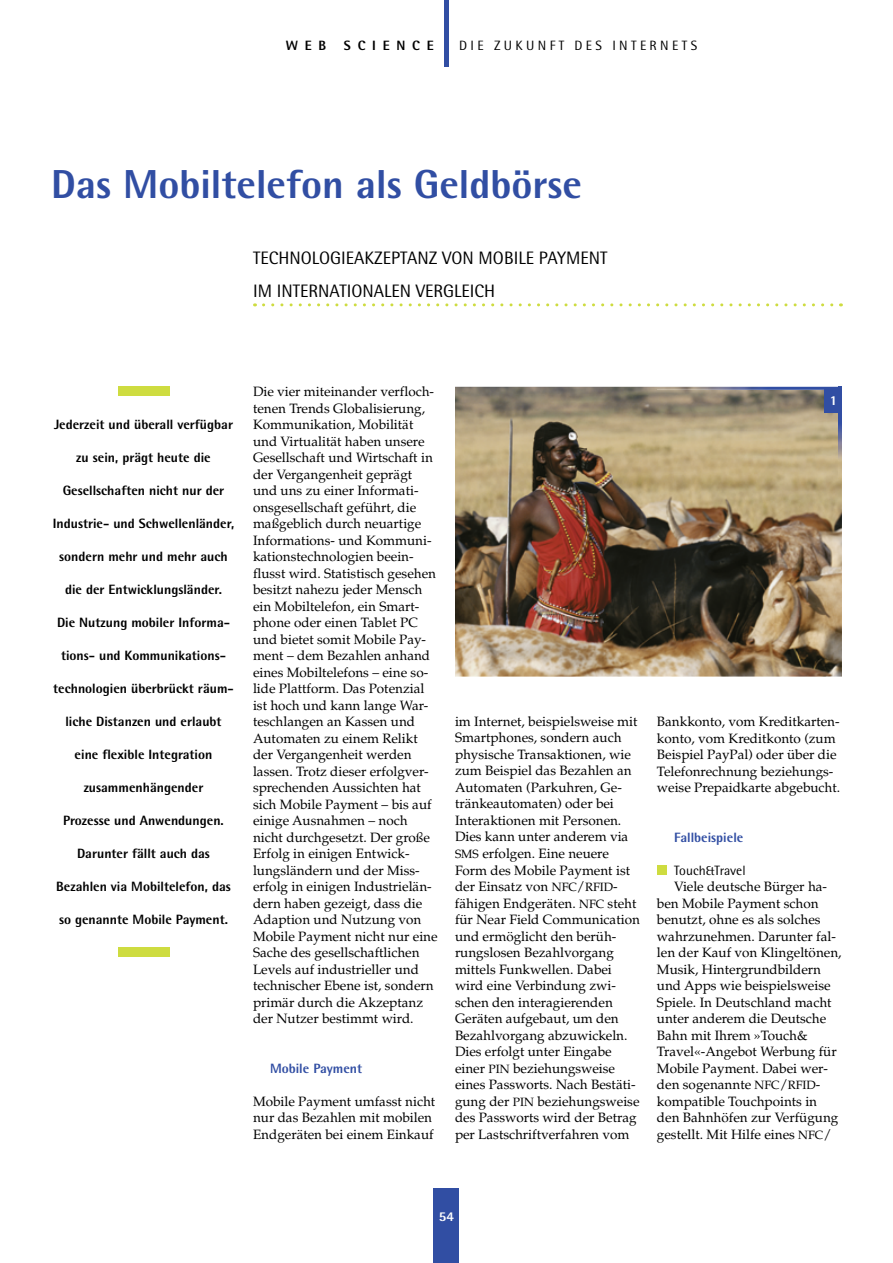
<style>
.page{position:relative;width:893px;height:1263px;background:#fff}
.page>*{position:absolute;margin:0;border:0;box-sizing:border-box;transform-origin:0 0}
.t1{font:800 40.5px "Rotis Semi Sans";color:#314ea3}
.t2{font:18px/33px "Rotis Semi Sans";color:#000}
.t3{font:13.5px/16.5px "Palatino";color:#000}
.t4{font:800 13.5px "Rotis Semi Sans";color:#000}
.t5{font:800 13.5px "Rotis Semi Sans";color:#314ea3}
.t6{font:13.5px "Rotis Semi Sans";letter-spacing:.25em;color:#000}
.t7{font:13.5px "Rotis Semi Sans";color:#000}
.t8{font:800 13.5px "Rotis Semi Sans";letter-spacing:.5em;color:#000}
.t9{font:800 13.5px "Rotis Semi Sans";color:#fff}
.s1{font-size:12px}
</style>
<div class="page">
<div style="left:434px;top:1188px;width:25px;height:75px;background:#314ea3"></div>
<div style="left:444px;top:0;width:5px;height:66px;background:#314ea3"></div>
<div style="left:118px;top:387px;width:51px;height:9px;background:#cedc40"></div>
<div style="left:118px;top:948px;width:51px;height:9px;background:#cedc40"></div>
<svg style="left:264px;top:303px;width:577px;height:3px"></svg>
<div style="left:657px;top:865px;width:9px;height:9px;background:#cedc40"></div>
<img style="left:455px;top:387px;width:387px;height:290px">
<img style="left:839px;top:412px;width:3px;height:66px">
<svg style="left:657px;top:387px;width:168px;height:3px"></svg>
<div style="left:825px;top:387px;width:17px;height:25px;background:#314ea3"></div>
<p class="t4" style="left:286px;top:36px;width:42px">WEB</p>
<p class="t8" style="left:344px;top:36px;width:91px">SCIENCE</p>
<p class="t6" style="left:459px;top:37px;width:239px">DIE ZUKUNFT DES INTERNETS</p>
<h1 class="t1" style="left:51px;top:159px;width:532px">Das Mobiltelefon als Geldbörse</h1>
<h2 class="t2" style="left:253px;top:241px;width:356px">TECHNOLOGIEAKZEPTANZ VON MOBILE PAYMENT<br>IM INTERNATIONALEN VERGLEICH</h2>
<p class="t4" style="left:54px;top:416px;width:180px">Jederzeit und überall verfügbar</p>
<p class="t4" style="left:76px;top:449px;width:136px">zu sein, prägt heute die</p>
<p class="t4" style="left:63px;top:482px;width:163px">Gesellschaften nicht nur der</p>
<p class="t4" style="left:53px;top:515px;width:183px">Industrie- und Schwellenländer,</p>
<p class="t4" style="left:59px;top:548px;width:170px">sondern mehr und mehr auch</p>
<p class="t4" style="left:65px;top:581px;width:158px">die der Entwicklungsländer.</p>
<p class="t4" style="left:57px;top:614px;width:174px">Die Nutzung mobiler Informa-</p>
<p class="t4" style="left:61px;top:647px;width:166px">tions- und Kommunikations-</p>
<p class="t4" style="left:53px;top:680px;width:182px">technologien überbrückt räum-</p>
<p class="t4" style="left:65px;top:713px;width:158px">liche Distanzen und erlaubt</p>
<p class="t4" style="left:75px;top:746px;width:139px">eine flexible Integration</p>
<p class="t4" style="left:84px;top:779px;width:121px">zusammenhängender</p>
<p class="t4" style="left:63px;top:812px;width:162px">Prozesse und Anwendungen.</p>
<p class="t4" style="left:77px;top:845px;width:134px">Darunter fällt auch das</p>
<p class="t4" style="left:56px;top:878px;width:176px">Be zahlen via Mobiltelefon, das</p>
<p class="t4" style="left:59px;top:911px;width:170px">so genannte Mobile Payment.</p>
<p class="t3" style="left:253px;top:383px;width:186px">Die vier miteinander verfloch&shy;tenen Trends Globalisierung,<br>Kommunikation, Mobilität und Virtualität haben unsere<br>Gesellschaft und Wirtschaft in der Vergangenheit geprägt und uns zu einer Informati&shy;onsgesellschaft geführt, die maßgeblich durch neuartige<br>Informations- und Kommuni&shy;kationstechnologien beein&shy;flusst wird. Statistisch gesehen besitzt nahezu jeder Mensch ein Mobiltelefon, ein Smart&shy;phone oder einen Tablet PC und bietet somit Mobile Pay&shy;ment – dem Bezahlen anhand eines Mobiltelefons – eine so&shy;lide Plattform. Das Potenzial ist hoch und kann lange War&shy;teschlangen an Kassen und<br>Automaten zu einem Relikt der Vergangenheit werden lassen. Trotz dieser erfolgver&shy;sprechenden Aussichten hat sich Mobile Payment – bis auf einige Ausnahmen – noch nicht durchgesetzt. Der große<br>Erfolg in einigen Entwick&shy;lungsländern und der Miss&shy;erfolg in einigen Industrielän&shy;dern haben gezeigt, dass die<br>Adaption und Nutzung von<br>Mobile Payment nicht nur eine<br>Sache des gesellschaftlichen<br>Levels auf industrieller und technischer Ebene ist, sondern primär durch die Akzeptanz der Nutzer bestimmt wird.</p>
<p class="t5" style="left:270px;top:1059px;width:94px">Mobile Payment</p>
<p class="t3" style="left:253px;top:1093px;width:184px">Mobile Payment umfasst nicht nur das Bezahlen mit mobilen<br>Endgeräten bei einem Einkauf</p>
<p class="t9" style="left:830px;top:392px;width:9px">1</p>
<p class="t3" style="left:455px;top:713px;width:186px">im Internet, beispielsweise mit<br>Smartphones, sondern auch physische Transaktionen, wie zum Beispiel das Bezahlen an<br>Automaten (Parkuhren, Ge&shy;tränkeautomaten) oder bei<br>Interaktionen mit Personen.<br>Dies kann unter anderem via<br><span class="s1">SMS</span> erfolgen. Eine neuere<br>Form des Mobile Payment ist der Einsatz von <span class="s1">NFC</span>/<span class="s1">RFID&shy;</span>fähigen Endgeräten. <span class="s1">NFC</span> steht für Near Field Communication und ermöglicht den berüh&shy;rungslosen Bezahlvorgang mittels Funkwellen. Dabei wird eine Verbindung zwi&shy;schen den interagierenden<br>Geräten aufgebaut, um den<br>Bezahlvorgang abzuwickeln.<br>Dies erfolgt unter Eingabe einer <span class="s1">PIN</span> beziehungsweise eines Passworts. Nach Bestäti&shy;gung der <span class="s1">PIN</span> beziehungsweise des Passworts wird der Betrag per Lastschriftverfahren vom</p>
<p class="t3" style="left:657px;top:713px;width:185px">Bankkonto, vom Kreditkarten&shy;konto, vom Kreditkonto (zum<br>Beispiel PayPal) oder über die<br>Telefonrechnung beziehungs&shy;weise Prepaidkarte abgebucht.</p>
<p class="t5" style="left:674px;top:828px;width:71px">Fallbeispiele</p>
<p class="t7" style="left:674px;top:862px;width:73px">Touch&amp;Travel</p>
<p class="t3" style="left:657px;top:878px;width:186px;text-indent:17px">Viele deutsche Bürger ha&shy;ben Mobile Payment schon benutzt, ohne es als solches wahrzunehmen. Darunter fal&shy;len der Kauf von Klingeltönen,<br>Musik, Hintergrundbildern und Apps wie beispielsweise<br>Spiele. In Deutschland macht unter anderem die Deutsche<br>Bahn mit Ihrem »Touch&amp;<br>Travel«-Angebot Werbung für<br>Mobile Payment. Dabei wer&shy;den sogenannte <span class="s1">NFC</span>/<span class="s1">RFID&shy;</span>kompatible Touchpoints in den Bahnhöfen zur Verfügung gestellt. Mit Hilfe eines <span class="s1">NFC</span>/</p>
<p class="t9" style="left:439px;top:1208px;width:17px">54</p>
</div>
